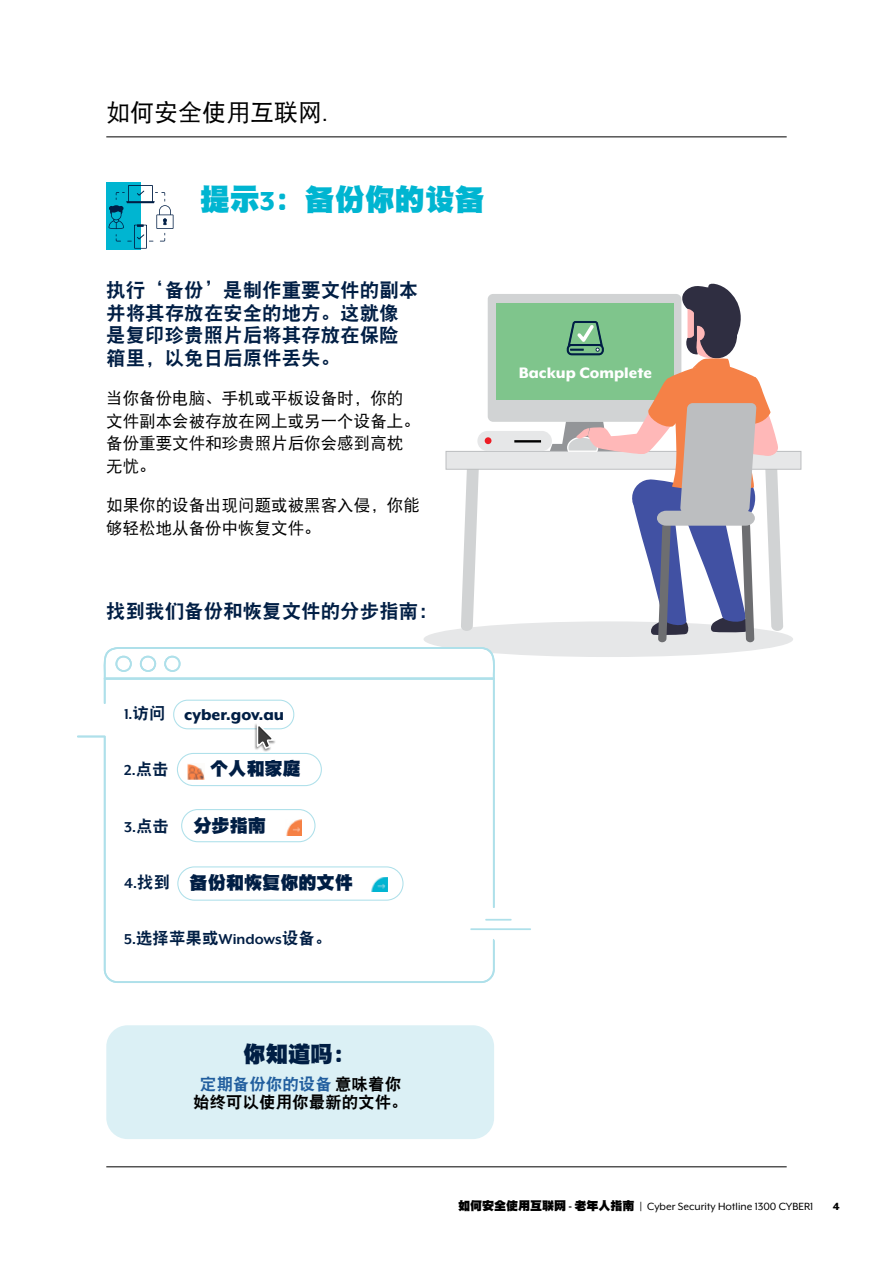
<style>
.page{position:relative;width:893px;height:1263px;background:#fff}
.page>*{position:absolute;margin:0;border:0;box-sizing:border-box;transform-origin:0 0}
.t1{font:30px "DFP Hei W12";color:#00b5d1}
.t2{font:24px "DFP Hei W5";color:#000}
.t3{font:22.5px "DFP Hei W12";color:#001e44}
.t4{font:19.5px/22.5px "DFP Hei W9";color:#001e44}
.t5{font:18.15px "DFP Hei W12";color:#001e44}
.t6{font:800 18.15px "Mr Eaves XL Mod OT";color:#001e44}
.t7{font:800 17.4px "Mr Eaves XL Mod OT";color:#fff}
.t8{font:16.5px/22.5px "DFP Hei W5";color:#000}
.t9{font:700 16.5px "Mr Eaves XL Mod OT";color:#001e44}
.t10{font:16.5px/18px "DFP Hei W9";color:#000;text-align:center}
.t11{font:12px "Mr Eaves XL Mod OT";color:#000}
.t12{font:800 12px "Mr Eaves XL Mod OT";color:#000}
.s1{font-family:"Mr Eaves XL Mod OT"}
.s2{font-family:"Mr Eaves XL Mod OT";font-weight:800}
.s3{font-family:"Mr Eaves XL Mod OT";font-weight:800;color:#fff}
.s4{font-family:"DFP Hei W9";font-weight:400}
.s5{color:#fff}
.s6{color:#215e9e}
.s7{font-family:"DFP Hei W12"}
.s8{font-weight:800}
</style>
<div class="page">
<hr style="left:106px;top:136px;width:681px;height:1px;background:#000">
<hr style="left:106px;top:1166px;width:681px;height:1px;background:#000">
<div style="left:106px;top:183px;width:34px;height:67px;background:#00b5d1"></div>
<svg style="left:109px;top:185px;width:64px;height:64px"></svg>
<div style="left:446px;top:451px;width:355px;height:18px;background:#e6e7e8"></div>
<div style="left:106px;top:1025px;width:388px;height:114px;background:#dbf0f5;border-radius:21px"></div>
<hr style="left:470px;top:928px;width:61px;height:2px;background:#aee0ea">
<svg style="left:495px;top:919px;width:17px;height:1px"></svg>
<svg style="left:77px;top:736px;width:418px;height:247px"></svg>
<svg style="left:104px;top:679px;width:391px;height:229px"></svg>
<svg style="left:103px;top:283px;width:680px;height:396px"></svg>
<div style="left:177px;top:753px;width:144px;height:32px;background:#fff;border-radius:16px"></div>
<div style="left:177px;top:753px;width:145px;height:33px;border:1px solid #aee0ea;border-radius:16px"></div>
<img style="left:188px;top:764px;width:16px;height:15px">
<div style="left:182px;top:809px;width:133px;height:33px;background:#fff;border-radius:16px"></div>
<div style="left:181px;top:809px;width:134px;height:33px;border:1px solid #aee0ea;border-radius:16px"></div>
<img style="left:286px;top:819px;width:15px;height:16px">
<div style="left:178px;top:867px;width:225px;height:33px;background:#fff;border-radius:17px"></div>
<div style="left:177px;top:866px;width:227px;height:35px;border:1px solid #aee0ea;border-radius:17px"></div>
<img style="left:371px;top:877px;width:16px;height:15px">
<div style="left:174px;top:700px;width:120px;height:29px;background:#fff;border-radius:14px"></div>
<div style="left:173px;top:700px;width:121px;height:29px;border:1px solid #aee0ea;border-radius:14px"></div>
<div style="left:254px;top:723px;width:22px;height:29px;background:#000;opacity:.45"></div>
<svg style="left:257px;top:723px;width:18px;height:26px"></svg>
<h2 class="t2" style="left:106px;top:99px;width:223px">如何安全使用互联网<span class="s1">.</span></h2>
<h1 class="t1" style="left:200px;top:182px;width:294px">提示<span class="s2">3</span>：备份你的设备<span class="s3">.</span></h1>
<p class="t4" style="left:106px;top:279px;width:313px">执行‘备份’是制作重要文件的副本并将其存放在安全的地方。这就像是复印珍贵照片后将其存放在保险箱里，以免日后原件丢失。</p>
<p class="t8" style="left:106px;top:387px;width:315px">当你备份电脑、手机或平板设备时，你的文件副本会被存放在网上或另一个设备上。备份重要文件和珍贵照片后你会感到高枕无忧。</p>
<p class="t8" style="left:106px;top:494px;width:315px">如果你的设备出现问题或被黑客入侵，你能够轻松地从备份中恢复文件。</p>
<p class="t4" style="left:106px;top:600px;width:333px">找到我们备份和恢复文件的分步指南：</p>
<p class="t7" style="left:519px;top:364px;width:135px">Backup Complete</p>
<p class="t9" style="left:124px;top:706px;width:43px">1.<span class="s4">访问</span></p>
<p class="t9" style="left:124px;top:762px;width:46px">2.<span class="s4">点击</span></p>
<p class="t9" style="left:124px;top:818px;width:46px">3.<span class="s4">点击</span></p>
<p class="t9" style="left:124px;top:874px;width:48px">4.<span class="s4">找到</span></p>
<p class="t6" style="left:184px;top:705px;width:106px">cyber.gov.au<span class="s5">.</span></p>
<p class="t5" style="left:210px;top:759px;width:97px">个人和家庭<span class="s3">.</span></p>
<p class="t5" style="left:193px;top:815px;width:79px">分步指南<span class="s3">.</span></p>
<p class="t5" style="left:190px;top:872px;width:169px">备份和恢复你的文件<span class="s3">.</span></p>
<p class="t9" style="left:124px;top:931px;width:209px">5.<span class="s4">选择苹果或</span>Windows<span class="s4">设备。</span></p>
<h3 class="t3" style="left:243px;top:1042px;width:114px">你知道吗：</h3>
<p class="t10" style="left:193px;top:1075px;width:216px"><span class="s6">定期备份你的设备</span>意味着你始终可以使用你最新的文件。</p>
<p class="t11" style="left:458px;top:1200px;width:357px"><span class="s7">如何安全使用互联网</span> <span class="s8">-</span> <span class="s7">老年人指南</span> <span class="s8">|</span> Cyber Security Hotline 1300 CYBER1</p>
<p class="t12" style="left:833px;top:1200px;width:8px">4</p>
</div>
